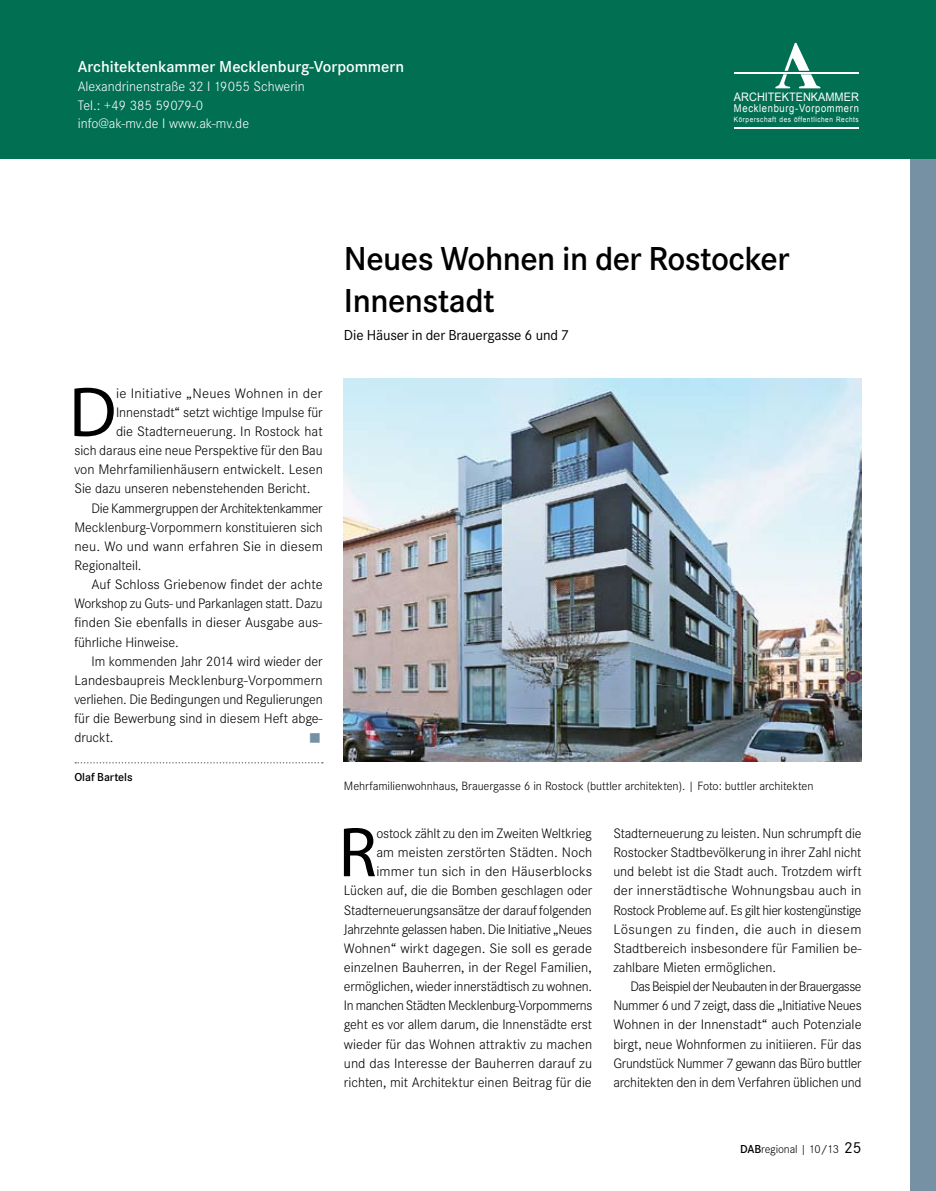
<style>
.page{position:relative;width:936px;height:1191px;background:#fff}
.page>*{position:absolute;margin:0;border:0;box-sizing:border-box;transform-origin:0 0}
.t1{font:71.1px "Myriad Pro";color:#000}
.t2{font:600 34.5px/41.4px "Corporate S";letter-spacing:-.015em;color:#000}
.t3{font:600 16.5px "Corporate S";color:#fff}
.t4{font:16.5px "Wingdings";color:#7690a4}
.t5{font:15px "Corporate S";letter-spacing:-.01em;color:#000}
.t6{font:300 14.25px/19.2px "Corporate S";letter-spacing:-.005em;color:#000;text-align:justify}
.t7{font:300 14.25px/18.8px "Corporate S";color:#fff}
.t8{font:300 14.25px "Corporate S";letter-spacing:-.025em;color:#000}
.t9{font:300 14.25px "Corporate S";letter-spacing:-.005em;color:#000;scale:1.04 1}
.t10{font:300 14.25px "Corporate S";letter-spacing:-.005em;color:#000;scale:1.05 1}
.t11{font:300 14.25px "Corporate S";letter-spacing:.015em;color:#000;scale:1.05 1}
.t12{font:300 12.45px "Corporate S";letter-spacing:-.005em;color:#000}
.t13{font:300 12px "Corporate S";letter-spacing:-.01em;color:#000}
.t14{font:600 12px "Corporate S";letter-spacing:-.005em;color:#000}
.t15{font:11.7px "Arial";color:#fff;scale:.93 1}
.t16{font:10.8px "Arial";letter-spacing:.075em;color:#fff;scale:.87 1}
.t17{font:7.35px "Arial";letter-spacing:.085em;color:#fff;scale:.87 1}
.s1{font-weight:600}
.s2{font-weight:400;font-size:16.5px}
</style>
<div class="page">
<div style="left:910px;top:0;width:25px;height:1191px;background:#7690a4"></div>
<div style="left:0;top:0;width:935px;height:159px;background:#006f52"></div>
<svg style="left:75px;top:762px;width:248px;height:1px"></svg>
<svg style="left:734px;top:42px;width:125px;height:87px"></svg>
<img style="left:344px;top:378px;width:517px;height:383px">
<p class="t3" style="left:78px;top:57px;width:328px">Architektenkammer Mecklenburg-Vorpommern</p>
<p class="t7" style="left:78px;top:77px;width:229px">Alexandrinenstraße 32 I 19055 Schwerin<br>Tel.: +49 385 59079-0<br>info@ak-mv.de I www.ak-mv.de</p>
<p class="t15" style="left:734px;top:89px;width:136px">ARCHITEKTENKAMMER</p>
<p class="t16" style="left:734px;top:100px;width:145px">Mecklenburg-Vorpommern</p>
<p class="t17" style="left:734px;top:114px;width:145px">Körperschaft des öffentlichen Rechts</p>
<h1 class="t1" style="left:69px;top:368px;width:49px">D</h1>
<p class="t11" style="left:116px;top:385px;width:198px">ie Initiative „Neues Wohnen in der</p>
<p class="t6" style="left:116px;top:403px;width:208px">Innenstadt“ setzt wichtige Impulse für</p>
<p class="t6" style="left:116px;top:422px;width:208px">die Stadterneuerung. In Rostock hat</p>
<p class="t6" style="left:74px;top:441px;width:249px">sich daraus eine neue Perspektive für den Bau</p>
<p class="t6" style="left:74px;top:460px;width:250px">von Mehrfamilienhäusern entwickelt. Lesen</p>
<p class="t6" style="left:74px;top:479px;width:237px">Sie dazu unseren nebenstehenden Bericht.</p>
<p class="t8" style="left:91px;top:500px;width:232px">Die Kammergruppen der Architektenkammer</p>
<p class="t6" style="left:74px;top:517px;width:250px">Mecklenburg-Vorpommern konstituieren sich</p>
<p class="t10" style="left:74px;top:538px;width:238px">neu. Wo und wann erfahren Sie in diesem</p>
<p class="t6" style="left:74px;top:556px;width:69px">Regionalteil.</p>
<p class="t9" style="left:91px;top:576px;width:224px">Auf Schloss Griebenow findet der achte</p>
<p class="t6" style="left:74px;top:594px;width:249px">Workshop zu Guts- und Parkanlagen statt. Dazu</p>
<p class="t6" style="left:74px;top:613px;width:249px">finden Sie ebenfalls in dieser Ausgabe aus-</p>
<p class="t6" style="left:74px;top:632px;width:106px">führliche Hinweise.</p>
<p class="t6" style="left:91px;top:651px;width:232px">Im kommenden Jahr 2014 wird wieder der</p>
<p class="t6" style="left:74px;top:670px;width:250px">Landesbaupreis Mecklenburg-Vorpommern</p>
<p class="t6" style="left:74px;top:690px;width:250px">verliehen. Die Bedingungen und Regulierungen</p>
<p class="t6" style="left:74px;top:709px;width:250px">für die Bewerbung sind in diesem Heft abge-</p>
<p class="t6" style="left:74px;top:728px;width:41px">druckt.</p>
<p class="t4" style="left:309px;top:729px;width:14px">■</p>
<p class="t14" style="left:74px;top:769px;width:60px">Olaf Bartels</p>
<h2 class="t2" style="left:344px;top:238px;width:447px">Neues Wohnen in der Rostocker<br>Innenstadt</h2>
<p class="t5" style="left:344px;top:326px;width:227px">Die Häuser in der Brauergasse 6 und 7</p>
<p class="t12" style="left:344px;top:779px;width:471px">Mehrfamilienwohnhaus, Brauergasse 6 in Rostock (buttler architekten). | Foto: buttler architekten</p>
<h1 class="t1" style="left:338px;top:808px;width:40px">R</h1>
<p class="t6" style="left:344px;top:823px;width:250px;text-align:right">ostock zählt zu den im Zweiten Weltkrieg<br>am meisten zerstörten Städten. Noch immer tun sich in den Häuserblocks Lücken auf, die die Bomben geschlagen oder Stadterneuerungsansätze der darauf folgenden Jahrzehnte gelassen haben. Die Initiative „Neues Wohnen“ wirkt dagegen. Sie soll es gerade einzelnen Bauherren, in der Regel Familien, ermöglichen, wieder innerstädtisch zu wohnen.<br>In manchen Städten Mecklenburg-Vorpommerns geht es vor allem darum, die Innenstädte erst wieder für das Wohnen attraktiv zu machen und das Interesse der Bauherren darauf zu richten, mit Architektur einen Beitrag für die</p>
<p class="t6" style="left:613px;top:823px;width:250px">Stadterneuerung zu leisten. Nun schrumpft die Rostocker Stadtbevölkerung in ihrer Zahl nicht und belebt ist die Stadt auch. Trotzdem wirft der innerstädtische Wohnungsbau auch in Rostock Probleme auf. Es gilt hier kostengünstige Lösungen zu finden, die auch in diesem Stadtbereich insbesondere für Familien be&shy;zahlbare Mieten ermöglichen.</p>
<p class="t6" style="left:613px;top:977px;width:250px;text-indent:17px">Das Beispiel der Neubauten in der Brauergasse Nummer 6 und 7 zeigt, dass die „Initiative Neues Wohnen in der Innenstadt“ auch Potenziale birgt, neue Wohnformen zu initiieren. Für das Grundstück Nummer 7 gewann das Büro buttler architekten den in dem Verfahren üblichen und</p>
<p class="t13" style="left:740px;top:1141px;width:123px"><span class="s1">DAB</span>regional | 10/13 <span class="s2">25</span></p>
</div>
